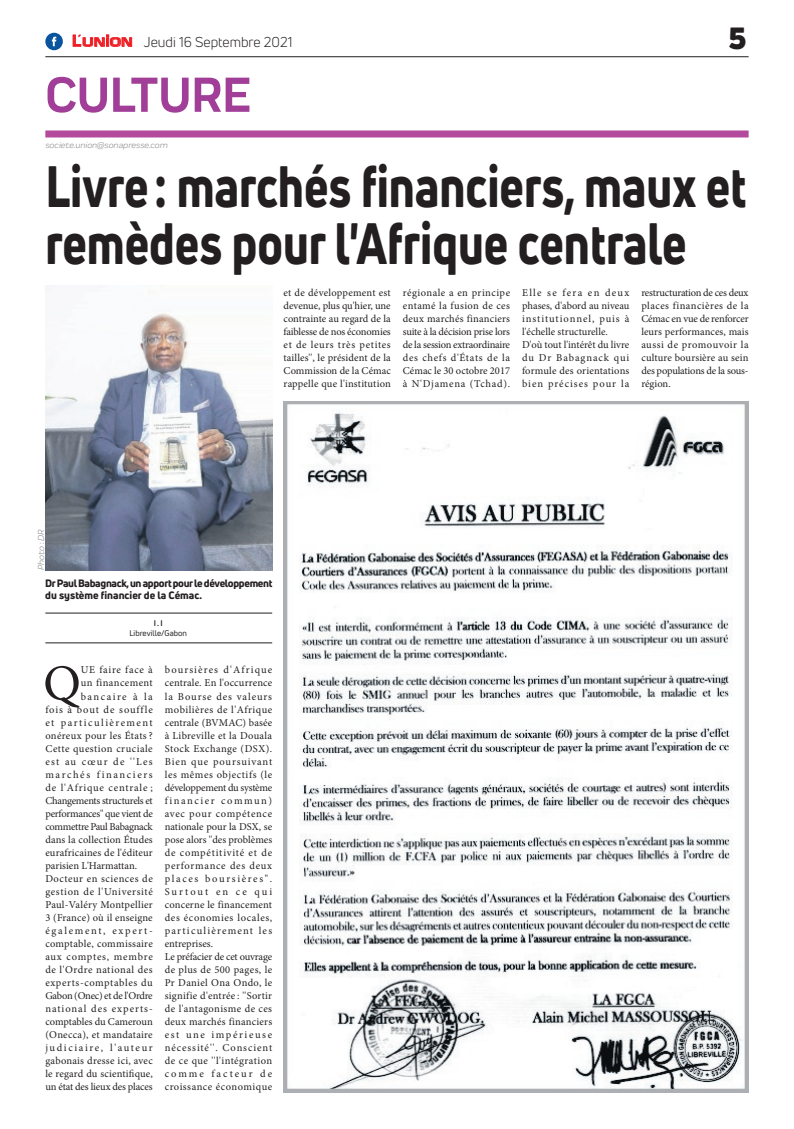
<style>
.page{position:relative;width:794px;height:1129px;background:#fff}
.page>*{position:absolute;margin:0;border:0;box-sizing:border-box;transform-origin:0 0}
.t1{font:800 57px/57px "Uni Neue";color:#231f20;scale:.81 1}
.t2{font:700 51px "Praktika";color:#a13e97}
.t3{font:50.5px "Minion Pro";color:#231f20}
.t4{font:900 30px "Uni Neue";color:#231f20}
.t5{font:14px "Uni Neue";color:#231f20}
.t6{font:10.5px/13px "Minion Pro";letter-spacing:.035em;color:#231f20;text-align:justify}
.t7{font:10.5px "Minion Pro";letter-spacing:.015em;color:#231f20}
.t8{font:800 10.5px/12.6px "Uni Neue";letter-spacing:-.03em;color:#231f20}
.t9{font:10.5px "Minion Pro";letter-spacing:-.03em;color:#231f20}
.t10{font:10.5px "Minion Pro";letter-spacing:-.025em;color:#231f20}
.t11{font:10.5px "Minion Pro";letter-spacing:.055em;color:#231f20}
.t12{font:10.5px "Minion Pro";letter-spacing:.065em;color:#231f20}
.t13{font:10.5px "Minion Pro";letter-spacing:.14em;color:#231f20}
.t14{font:10.5px "Minion Pro";letter-spacing:-.015em;color:#231f20}
.t15{font:10.5px "Minion Pro";letter-spacing:.075em;color:#231f20}
.t16{font:10.5px "Minion Pro";letter-spacing:-.005em;color:#231f20}
.t17{font:10.5px "Minion Pro";letter-spacing:-.01em;color:#231f20}
.t18{font:10.5px "Minion Pro";letter-spacing:.09em;color:#231f20}
.t19{font:10.5px "Minion Pro";letter-spacing:.155em;color:#231f20}
.t20{font:10.5px "Minion Pro";letter-spacing:.085em;color:#231f20}
.t21{font:10.5px "Minion Pro";letter-spacing:.15em;color:#231f20}
.t22{font:10.5px "Minion Pro";letter-spacing:.16em;color:#231f20}
.t23{font:10.5px "Minion Pro";letter-spacing:.12em;color:#231f20}
.t24{font:italic 9px "Praktika";color:#818386}
.t25{font:8px "Uni Neue";color:#231f20}
.t26{font:700 8px "Uni Neue";color:#231f20}
.s1{font-family:"Eurostile";font-weight:600;font-size:15px;color:#ee1d23}
.s2{font-family:"Eurostile";font-weight:600;font-size:11.4px;color:#ee1d23}
</style>
<div class="page">
<hr style="left:45px;top:56px;width:703px;height:1px;background:#231f20">
<div style="left:45px;top:130px;width:703px;height:7px;background:#b44a9c"></div>
<svg style="left:72px;top:34px;width:60px;height:13px"></svg>
<div style="left:45px;top:33px;width:18px;height:17px;background:#08549e;border-radius:50%"></div>
<svg style="left:52px;top:37px;width:4px;height:9px"></svg>
<img style="left:283px;top:401px;width:465px;height:690px">
<hr style="left:45px;top:642px;width:227px;height:1px;background:#231f20">
<hr style="left:45px;top:612px;width:227px;height:1px;background:#231f20">
<img style="left:45px;top:292px;width:227px;height:278px">
<h3 class="t5" style="left:72px;top:33px;width:222px"><span class="s1">L</span><span class="s2">UNION</span> Jeudi 16 Septembre 2021</h3>
<h2 class="t2" style="left:45px;top:54px;width:207px">CULTURE</h2>
<p class="t24" style="left:45px;top:139px;width:124px">societe.union@sonapresse.com</p>
<h3 class="t4" style="left:728px;top:17px;width:19px">5</h3>
<h1 class="t1" style="left:45px;top:157px;width:867px">Livre: marchés financiers, maux et remèdes pour l'Afrique centrale</h1>
<p class="t6" style="left:283px;top:286px;width:109px">et de développement est devenue, plus qu'hier, une contrainte au regard de la faiblesse de nos économies et de leurs très petites tailles'', le président de la Commission de la Cémac rappelle que l'institution</p>
<p class="t6" style="left:403px;top:286px;width:109px">régionale a en principe entamé la fusion de ces deux marchés financiers suite à la décision prise lors de la session extraordinaire des chefs d'États de la Cémac le 30 octobre 2017 à N'Djamena (Tchad).</p>
<p class="t6" style="left:522px;top:286px;width:109px;text-align:left">Elle se fera en deux phases, d'abord au niveau institutionnel, puis à l'échelle structurelle.<br>D'où tout l'intérêt du livre du Dr Babagnack qui formule des orientations bien précises pour la</p>
<p class="t6" style="left:641px;top:286px;width:109px">restructuration de ces deux places financières de la Cémac en vue de renforcer leurs performances, mais aussi de promouvoir la culture boursière au sein des populations de la sous&shy;région.</p>
<p class="t24" style="left:35px;top:569px;width:41px;rotate:-90deg">Photo : DR</p>
<p class="t8" style="left:45px;top:576px;width:229px">Dr Paul Babagnack, un apport pour le développement du système financier de la Cémac.</p>
<p class="t26" style="left:154px;top:618px;width:10px">I . I</p>
<p class="t25" style="left:129px;top:628px;width:59px">Libreville/Gabon</p>
<h3 class="t3" style="left:43px;top:649px;width:39px">Q</h3>
<p class="t12" style="left:81px;top:663px;width:73px">UE faire face à</p>
<p class="t6" style="left:81px;top:676px;width:73px">un financement</p>
<p class="t13" style="left:81px;top:689px;width:73px">bancaire à la</p>
<p class="t20" style="left:45px;top:702px;width:109px">fois à bout de souffle</p>
<p class="t13" style="left:45px;top:715px;width:109px">et particulièrement</p>
<p class="t6" style="left:45px;top:728px;width:109px">onéreux pour les États ?</p>
<p class="t6" style="left:45px;top:741px;width:109px">Cette question cruciale</p>
<p class="t23" style="left:45px;top:754px;width:109px">est au cœur de ''Les</p>
<p class="t21" style="left:45px;top:767px;width:109px">marchés financiers</p>
<p class="t15" style="left:45px;top:780px;width:109px">de l'Afrique centrale ;</p>
<p class="t9" style="left:45px;top:793px;width:109px">Changements structurels et</p>
<p class="t10" style="left:45px;top:806px;width:109px">performances'' que vient de</p>
<p class="t9" style="left:45px;top:819px;width:109px">commettre Paul Babagnack</p>
<p class="t7" style="left:45px;top:832px;width:109px">dans la collection Études</p>
<p class="t7" style="left:45px;top:845px;width:109px">eurafricaines de l'éditeur</p>
<p class="t16" style="left:45px;top:858px;width:93px">parisien L'Harmattan.</p>
<p class="t6" style="left:45px;top:871px;width:109px">Docteur en sciences de</p>
<p class="t11" style="left:45px;top:884px;width:109px">gestion de l'Université</p>
<p class="t6" style="left:45px;top:897px;width:109px">Paul-Valéry Montpellier</p>
<p class="t7" style="left:45px;top:910px;width:109px">3 (France) où il enseigne</p>
<p class="t22" style="left:45px;top:923px;width:109px">également, expert-</p>
<p class="t6" style="left:45px;top:936px;width:109px">comptable, commissaire</p>
<p class="t12" style="left:45px;top:949px;width:109px">aux comptes, membre</p>
<p class="t6" style="left:45px;top:962px;width:109px">de l'Ordre national des</p>
<p class="t11" style="left:45px;top:975px;width:109px">experts-comptables du</p>
<p class="t10" style="left:45px;top:988px;width:109px">Gabon (Onec) et de l'Ordre</p>
<p class="t18" style="left:45px;top:1001px;width:109px">national des experts-</p>
<p class="t17" style="left:45px;top:1014px;width:109px">comptables du Cameroun</p>
<p class="t6" style="left:45px;top:1027px;width:109px">(Onecca), et mandataire</p>
<p class="t19" style="left:45px;top:1040px;width:109px">judiciaire, l'auteur</p>
<p class="t6" style="left:45px;top:1053px;width:109px">gabonais dresse ici, avec</p>
<p class="t7" style="left:45px;top:1066px;width:109px">le regard du scientifique,</p>
<p class="t14" style="left:45px;top:1079px;width:109px">un état des lieux des places</p>
<p class="t6" style="left:165px;top:663px;width:109px;text-align:left">boursières d'Afrique centrale. En l'occurrence la Bourse des valeurs mobilières de l'Afrique centrale (BVMAC) basée à Libreville et la Douala<br>Stock Exchange (DSX).<br>Bien que poursuivant les mêmes objectifs (le développement du système financier commun) avec pour compétence nationale pour la DSX, se pose alors ''des problèmes de compétitivité et de performance des deux places boursières".<br>Surtout en ce qui concerne le financement des économies locales, particulièrement les entreprises.<br>Le préfacier de cet ouvrage de plus de 500 pages, le<br>Pr Daniel Ona Ondo, le signifie d'entrée : ''Sortir de l'antagonisme de ces deux marchés financiers est une impérieuse nécessité''. Conscient de ce que ''l'intégration comme facteur de croissance économique</p>
</div>
